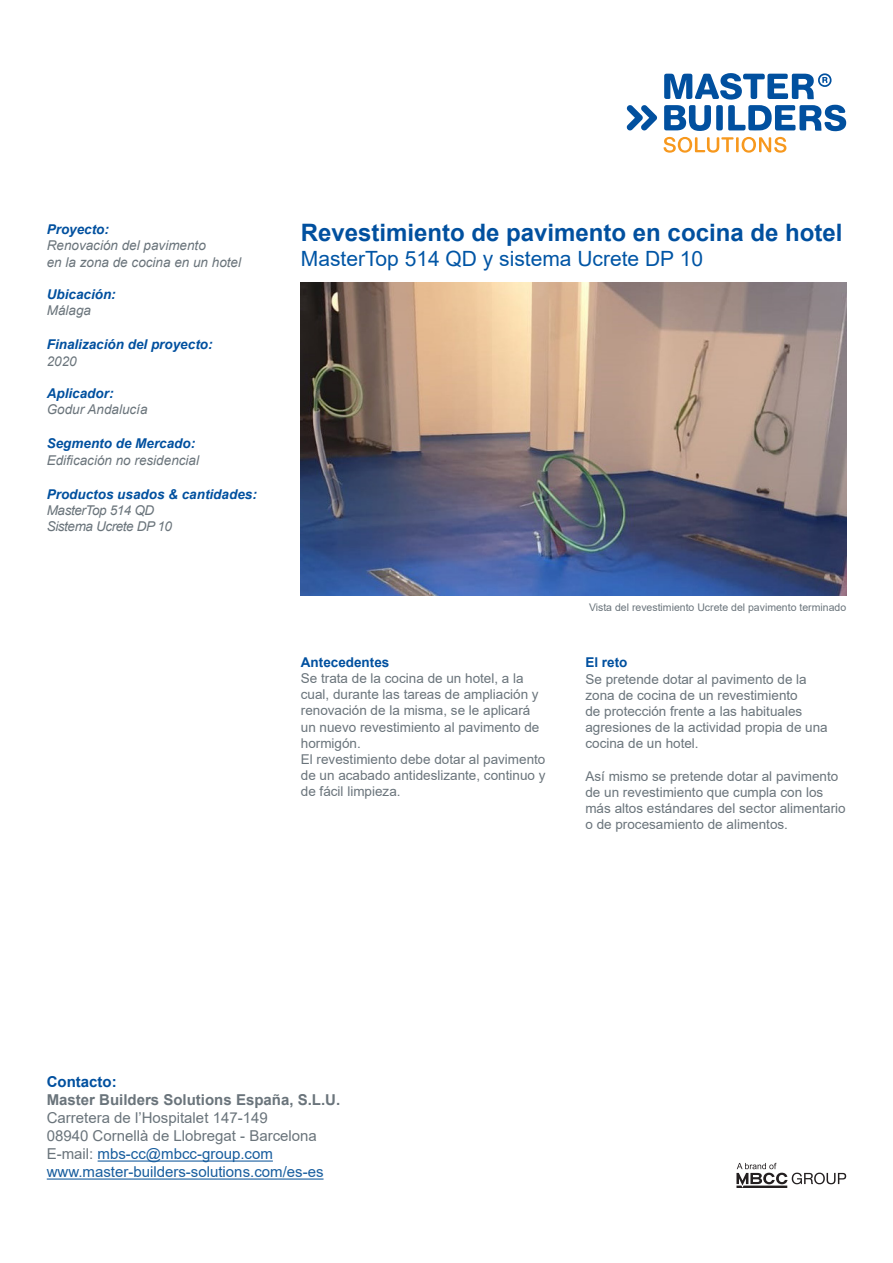
<style>
.page{position:relative;width:893px;height:1263px;background:#fff}
.page>*{position:absolute;margin:0;border:0;box-sizing:border-box;transform-origin:0 0}
.titular{font:700 24px "Arial";color:#01509f}
.subtitular{font:21px "Arial";color:#0155a5}
.t1{font:15px "Arial";color:#175d9e}
.t2{font:15px "Arial";color:#6a747b}
.t3{font:700 15px "Arial";color:#6a747b}
.t4{font:700 15px "Arial";color:#01509f}
.t5{font:13.5px/16.2px "Arial";color:#6a747b}
.Informacio_Titular{font:italic 700 13.5px "Arial";color:#01509f}
.Informacio{font:italic 13.5px "Arial";color:#6a747b}
.Informacio-2{font:italic 13.5px "Arial";letter-spacing:-.03em;color:#6a747b}
.Apartats{font:700 13.5px "Arial";color:#01509f}
.peu_de_foto{font:10.5px "Arial";color:#6a747b}
.s1{color:#6a747b}
</style>
<div class="page">
<hr style="left:98px;top:1160px;width:175px;height:1px;background:#175d9e">
<hr style="left:47px;top:1178px;width:277px;height:1px;background:#175d9e">
<svg style="left:627px;top:105px;width:30px;height:25px"></svg>
<svg style="left:664px;top:73px;width:182px;height:58px"></svg>
<svg style="left:663px;top:137px;width:123px;height:16px"></svg>
<svg style="left:736px;top:1163px;width:110px;height:25px"></svg>
<img style="left:301px;top:283px;width:545px;height:313px">
<p class="Informacio_Titular" style="left:47px;top:220px;width:64px">Proyecto:</p>
<p class="Informacio" style="left:47px;top:237px;width:161px">Renovación del pavimento</p>
<p class="Informacio" style="left:47px;top:253px;width:196px">en la zona de cocina en un hotel</p>
<p class="Informacio_Titular" style="left:47px;top:285px;width:71px">Ubicación:</p>
<p class="Informacio" style="left:47px;top:302px;width:46px">Málaga</p>
<p class="Informacio_Titular" style="left:47px;top:336px;width:167px">Finalización del proyecto:</p>
<p class="Informacio" style="left:47px;top:352px;width:32px">2020</p>
<p class="Informacio_Titular" style="left:47px;top:384px;width:68px">Aplicador:</p>
<p class="Informacio" style="left:47px;top:401px;width:102px">Godur Andalucía</p>
<p class="Informacio_Titular" style="left:47px;top:435px;width:150px">Segmento de Mercado:</p>
<p class="Informacio" style="left:47px;top:451px;width:154px">Edificación no residencial</p>
<p class="Informacio_Titular" style="left:47px;top:485px;width:212px">Productos usados &amp; cantidades:</p>
<p class="Informacio-2" style="left:47px;top:501px;width:109px">MasterTop 514 QD</p>
<p class="Informacio-2" style="left:47px;top:518px;width:127px">Sistema Ucrete DP 10</p>
<p class="titular" style="left:301px;top:215px;width:543px">Revestimiento de pavimento en cocina de hotel</p>
<p class="subtitular" style="left:301px;top:244px;width:404px">MasterTop 514 QD y sistema Ucrete DP 10</p>
<p class="Apartats" style="left:301px;top:653px;width:90px">Antecedentes</p>
<p class="t5" style="left:301px;top:670px;width:240px">Se trata de la cocina de un hotel, a la cual, durante las tareas de ampliación y renovación de la misma, se le aplicará un nuevo revestimiento al pavimento de hormigón.</p>
<p class="t5" style="left:301px;top:751px;width:246px;text-align:justify">El revestimiento debe dotar al pavimento de un acabado antideslizante, continuo y de fácil limpieza.</p>
<p class="peu_de_foto" style="left:589px;top:600px;width:259px">Vista del revestimiento Ucrete del pavimento terminado</p>
<p class="Apartats" style="left:585px;top:653px;width:44px">El reto</p>
<p class="t5" style="left:585px;top:670px;width:244px">Se pretende dotar al pavimento de la zona de cocina de un revestimiento<br>de protección frente a las habituales agresiones de la actividad propia de una cocina de un hotel.</p>
<p class="t5" style="left:585px;top:768px;width:262px">Así mismo se pretende dotar al pavimento de un revestimiento que cumpla con los más altos estándares del sector alimentario o de procesamiento de alimentos.</p>
<p class="t4" style="left:47px;top:1071px;width:71px">Contacto:</p>
<p class="t3" style="left:47px;top:1089px;width:295px">Master Builders Solutions España, S.L.U.</p>
<p class="t2" style="left:47px;top:1108px;width:222px">Carretera de l’Hospitalet 147-149</p>
<p class="t2" style="left:47px;top:1126px;width:272px">08940 Cornellà de Llobregat - Barcelona</p>
<p class="t1" style="left:47px;top:1144px;width:228px"><span class="s1">E-mail:</span> mbs-cc@mbcc-group.com</p>
<p class="t1" style="left:47px;top:1162px;width:278px">www.master-builders-solutions.com/es-es</p>
</div>
